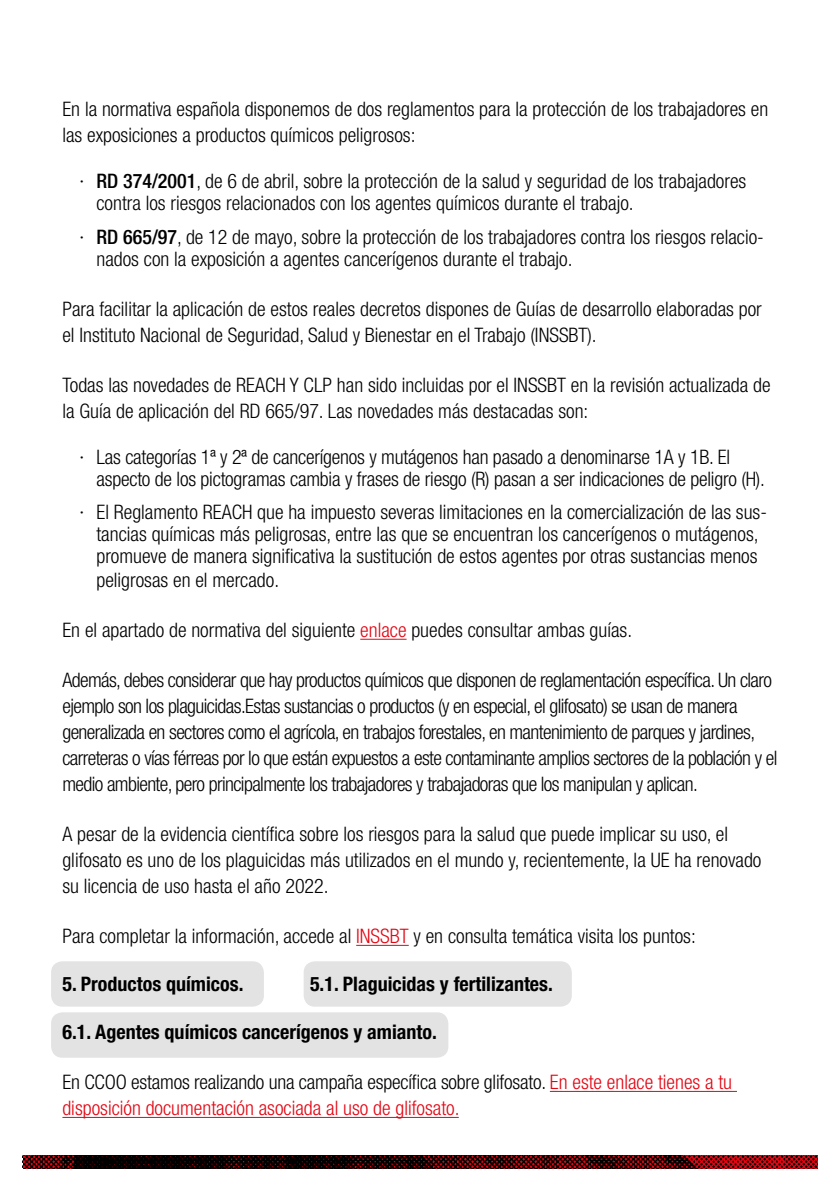
<style>
.page{position:relative;width:840px;height:1191px;background:#fff}
.page>*{position:absolute;margin:0;border:0;box-sizing:border-box;transform-origin:0 0}
.t1{font:300 condensed 20px/26px "Helvetica Neue LT Std";color:#000}
.t2{font:300 condensed 20px/26px "Helvetica Neue LT Std";letter-spacing:-.03em;color:#000}
.t3{font:300 condensed 20px/26px "Helvetica Neue LT Std";color:#e30613}
.t4{font:700 condensed 20px "Helvetica Neue LT Std";color:#000}
.s1{font-weight:500}
.s2{color:#e30613}
.s3{color:#000}
</style>
<div class="page">
<div style="left:51px;top:961px;width:213px;height:45px;background:#e3e3e3;border-radius:11px"></div>
<div style="left:51px;top:1012px;width:397px;height:45px;background:#e3e3e3;border-radius:11px"></div>
<div style="left:303px;top:961px;width:268px;height:45px;background:#e3e3e3;border-radius:11px"></div>
<hr style="left:360px;top:639px;width:46px;height:1px;background:#e30613">
<hr style="left:356px;top:945px;width:52px;height:1px;background:#e30613">
<hr style="left:549px;top:1091px;width:187px;height:1px;background:#e30613">
<hr style="left:62px;top:1117px;width:396px;height:1px;background:#e30613">
<img style="left:23px;top:1155px;width:793px;height:13px">
<p class="t1" style="left:62px;top:96px;width:707px">En la normativa española disponemos de dos reglamentos para la protección de los trabajadores en las exposiciones a productos químicos peligrosos:</p>
<p class="t1" style="left:96px;top:170px;width:651px;line-height:22px;text-indent:-17px">· <span class="s1">RD 374/2001</span>, de 6 de abril, sobre la protección de la salud y seguridad de los trabajadores contra los riesgos relacionados con los agentes químicos durante el trabajo.</p>
<p class="t1" style="left:96px;top:225px;width:668px;line-height:22px;text-indent:-17px">· <span class="s1">RD 665/97</span>, de 12 de mayo, sobre la protección de los trabajadores contra los riesgos relacio&shy;nados con la exposición a agentes cancerígenos durante el trabajo.</p>
<p class="t1" style="left:62px;top:295px;width:700px">Para facilitar la aplicación de estos reales decretos dispones de Guías de desarrollo elaboradas por el Instituto Nacional de Seguridad, Salud y Bienestar en el Trabajo (INSSBT).</p>
<p class="t1" style="left:62px;top:371px;width:709px">Todas las novedades de REACH Y CLP han sido incluidas por el INSSBT en la revisión actualizada de la Guía de aplicación del RD 665/97. Las novedades más destacadas son:</p>
<p class="t1" style="left:96px;top:445px;width:669px;line-height:22px;text-indent:-17px">· Las categorías 1ª y 2ª de cancerígenos y mutágenos han pasado a denominarse 1A y 1B. El aspecto de los pictogramas cambia y frases de riesgo (R) pasan a ser indicaciones de peligro (H).</p>
<p class="t1" style="left:79px;top:501px;width:688px;line-height:22px;text-align:center">· El Reglamento REACH que ha impuesto severas limitaciones en la comercialización de las sus&shy;tancias químicas más peligrosas, entre las que se encuentran los cancerígenos o mutágenos, promueve de manera significativa la sustitución de estos agentes por otras sustancias menos</p>
<p class="t1" style="left:96px;top:567px;width:184px">peligrosas en el mercado.</p>
<p class="t1" style="left:62px;top:617px;width:571px">En el apartado de normativa del siguiente <span class="s2">enlace</span> puedes consultar ambas guías.</p>
<p class="t2" style="left:62px;top:667px;width:716px">Además, debes considerar que hay productos químicos que disponen de reglamentación específica. Un claro ejemplo son los plaguicidas.Estas sustancias o productos (y en especial, el glifosato) se usan de manera generalizada en sectores como el agrícola, en trabajos forestales, en mantenimiento de parques y jardines, carreteras o vías férreas por lo que están expuestos a este contaminante amplios sectores de la población y el medio ambiente, pero principalmente los trabajadores y trabajadoras que los manipulan y aplican.</p>
<p class="t1" style="left:62px;top:821px;width:700px">A pesar de la evidencia científica sobre los riesgos para la salud que puede implicar su uso, el glifosato es uno de los plaguicidas más utilizados en el mundo y, recientemente, la UE ha renovado su licencia de uso hasta el año 2022.</p>
<p class="t1" style="left:62px;top:923px;width:634px">Para completar la información, accede al <span class="s2">INSSBT</span> y en consulta temática visita los puntos:</p>
<p class="t4" style="left:62px;top:972px;width:182px">5. Productos químicos.</p>
<p class="t4" style="left:310px;top:972px;width:244px">5.1. Plaguicidas y fertilizantes.</p>
<p class="t4" style="left:62px;top:1020px;width:375px">6.1. Agentes químicos cancerígenos y amianto.</p>
<p class="t3" style="left:62px;top:1069px;width:670px"><span class="s3">En CCOO estamos realizando una campaña específica sobre glifosato.</span> En este enlace tienes a tu disposición documentación asociada al uso de glifosato.</p>
</div>
